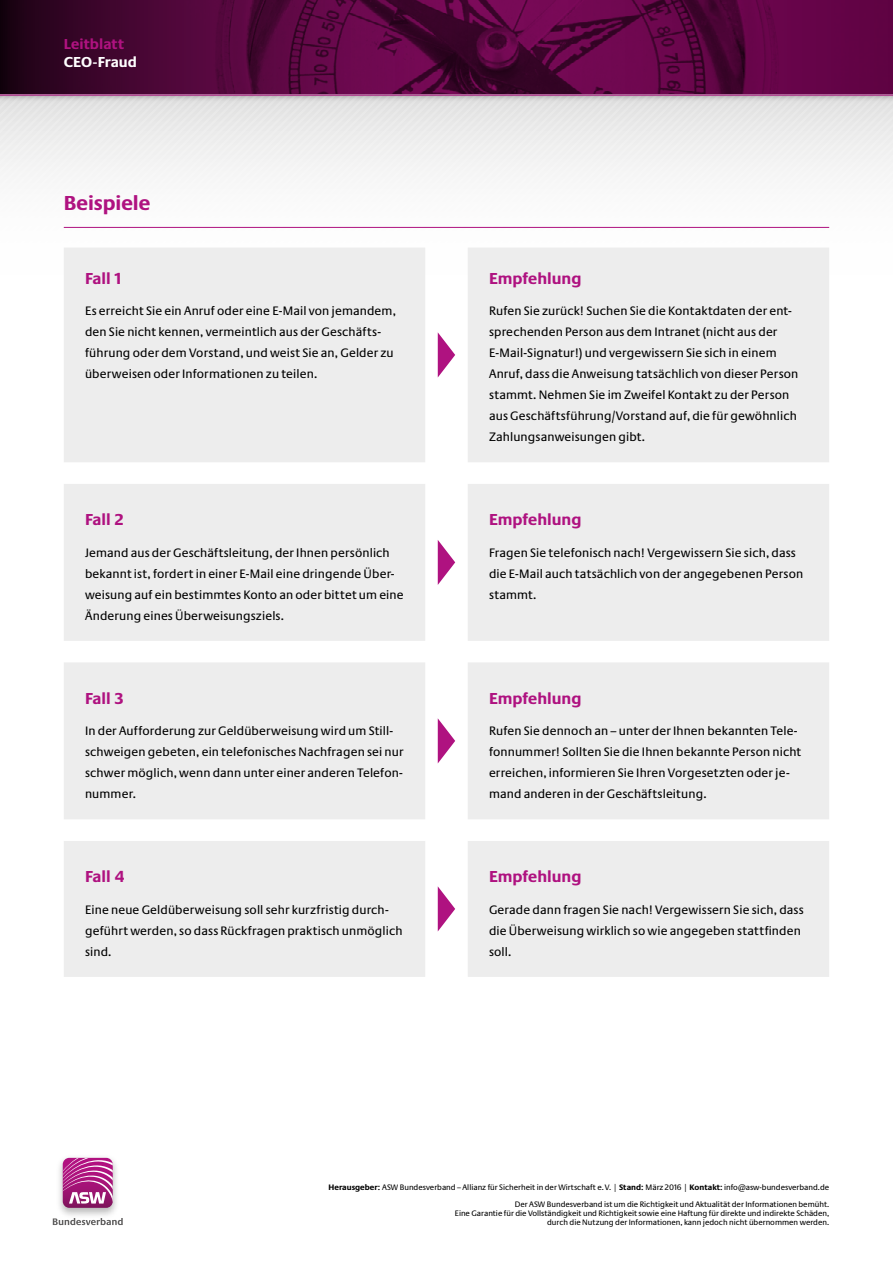
<style>
.page{position:relative;width:893px;height:1263px;background:#fff}
.page>*{position:absolute;margin:0;border:0;box-sizing:border-box;transform-origin:0 0}
.t1{font:700 21px "Neue Praxis";letter-spacing:-.005em;color:#af1280}
.t2{font:700 16.5px "Neue Praxis";color:#af1280}
.t3{font:700 15px "Neue Praxis";letter-spacing:.005em;color:#af1280}
.t4{font:700 15px "Neue Praxis";letter-spacing:.005em;color:#fff}
.t5{font:12.75px/21px "Neue Praxis";letter-spacing:.01em;color:#000}
.t6{font:8.25px/17.5px "Neue Praxis";color:#000;text-align:right}
.s1{font-weight:700}
</style>
<div class="page">
<img style="left:468px;top:0;width:425px;height:94px">
<svg style="left:0;top:0;width:468px;height:94px;background:#490635"></svg>
<svg style="left:312px;top:102px;width:8px;height:125px"></svg>
<svg style="left:304px;top:102px;width:8px;height:125px"></svg>
<svg style="left:296px;top:102px;width:8px;height:125px"></svg>
<svg style="left:281px;top:102px;width:8px;height:125px"></svg>
<svg style="left:273px;top:102px;width:8px;height:125px"></svg>
<svg style="left:265px;top:102px;width:8px;height:125px"></svg>
<svg style="left:257px;top:102px;width:8px;height:125px"></svg>
<svg style="left:249px;top:102px;width:8px;height:125px"></svg>
<svg style="left:0;top:102px;width:249px;height:126px"></svg>
<svg style="left:0;top:96px;width:893px;height:6px;background:#d1d1d1"></svg>
<hr style="left:0;top:95px;width:893px;height:1px;background:#af1280">
<img style="left:52px;top:1157px;width:68px;height:69px">
<svg style="left:63px;top:1158px;width:50px;height:50px;background:#b84d97"></svg>
<svg style="left:53px;top:1218px;width:70px;height:7px"></svg>
<hr style="left:64px;top:227px;width:765px;height:1px;background:#af1280">
<div style="left:64px;top:248px;width:765px;height:214px;background:#ededed"></div>
<svg style="left:438px;top:332px;width:17px;height:45px"></svg>
<div style="left:64px;top:484px;width:765px;height:157px;background:#ededed"></div>
<svg style="left:438px;top:540px;width:17px;height:45px"></svg>
<div style="left:64px;top:662px;width:765px;height:157px;background:#ededed"></div>
<svg style="left:438px;top:718px;width:17px;height:45px"></svg>
<div style="left:64px;top:841px;width:765px;height:136px;background:#ededed"></div>
<svg style="left:438px;top:886px;width:17px;height:45px"></svg>
<p class="t3" style="left:64px;top:35px;width:62px">Leitblatt</p>
<p class="t4" style="left:64px;top:53px;width:75px">CEO-Fraud</p>
<h1 class="t1" style="left:64px;top:190px;width:88px">Beispiele</h1>
<p class="t2" style="left:85px;top:268px;width:38px">Fall 1</p>
<p class="t5" style="left:85px;top:300px;width:312px">Es erreicht Sie ein Anruf oder eine E-Mail von jemandem, den Sie nicht kennen, vermeintlich aus der Geschäfts&shy;führung oder dem Vorstand, und weist Sie an, Gelder zu überweisen oder Informationen zu teilen.</p>
<p class="t2" style="left:85px;top:509px;width:40px">Fall 2</p>
<p class="t5" style="left:85px;top:542px;width:320px">Jemand aus der Geschäftsleitung, der Ihnen persönlich bekannt ist, fordert in einer E-Mail eine dringende Über&shy;weisung auf ein bestimmtes Konto an oder bittet um eine Änderung eines Überweisungsziels.</p>
<p class="t2" style="left:85px;top:688px;width:40px">Fall 3</p>
<p class="t5" style="left:85px;top:720px;width:320px">In der Aufforderung zur Geldüberweisung wird um Still&shy;schweigen gebeten, ein telefonisches Nachfragen sei nur schwer möglich, wenn dann unter einer anderen Telefon&shy;nummer.</p>
<p class="t2" style="left:85px;top:866px;width:41px">Fall 4</p>
<p class="t5" style="left:85px;top:899px;width:319px">Eine neue Geldüberweisung soll sehr kurzfristig durch&shy;geführt werden, so dass Rückfragen praktisch unmöglich sind.</p>
<p class="t2" style="left:489px;top:268px;width:94px">Empfehlung</p>
<p class="t5" style="left:489px;top:300px;width:311px">Rufen Sie zurück! Suchen Sie die Kontaktdaten der ent&shy;sprechenden Person aus dem Intranet (nicht aus der E-Mail-Signatur!) und vergewissern Sie sich in einem Anruf, dass die Anweisung tatsächlich von dieser Person stammt. Nehmen Sie im Zweifel Kontakt zu der Person aus Geschäftsführung/Vorstand auf, die für gewöhnlich Zahlungsanweisungen gibt.</p>
<p class="t2" style="left:489px;top:509px;width:94px">Empfehlung</p>
<p class="t5" style="left:489px;top:542px;width:316px">Fragen Sie telefonisch nach! Vergewissern Sie sich, dass die E-Mail auch tatsächlich von der angegebenen Person stammt.</p>
<p class="t2" style="left:489px;top:688px;width:94px">Empfehlung</p>
<p class="t5" style="left:489px;top:720px;width:314px">Rufen Sie dennoch an – unter der Ihnen bekannten Tele&shy;fonnummer! Sollten Sie die Ihnen bekannte Person nicht erreichen, informieren Sie Ihren Vorgesetzten oder je&shy;mand anderen in der Geschäftsleitung.</p>
<p class="t2" style="left:489px;top:866px;width:94px">Empfehlung</p>
<p class="t5" style="left:489px;top:899px;width:316px">Gerade dann fragen Sie nach! Vergewissern Sie sich, dass die Überweisung wirklich so wie angegeben stattfinden soll.</p>
<p class="t6" style="left:329px;top:1178px;width:502px"><span class="s1">Herausgeber:</span> ASW Bundesverband – Allianz für Sicherheit in der Wirtschaft e.V. | <span class="s1">Stand:</span> März 2016 | <span class="s1">Kontakt:</span> info@asw-bundesverband.de<br>Der ASW Bundesverband ist um die Richtigkeit und Aktualität der Informationen bemüht.</p>
<p class="t6" style="left:455px;top:1209px;width:376px;line-height:9px">Eine Garantie für die Vollständigkeit und Richtigkeit sowie eine Haftung für direkte und indirekte Schäden, durch die Nutzung der Informationen, kann jedoch nicht übernommen werden.</p>
</div>
